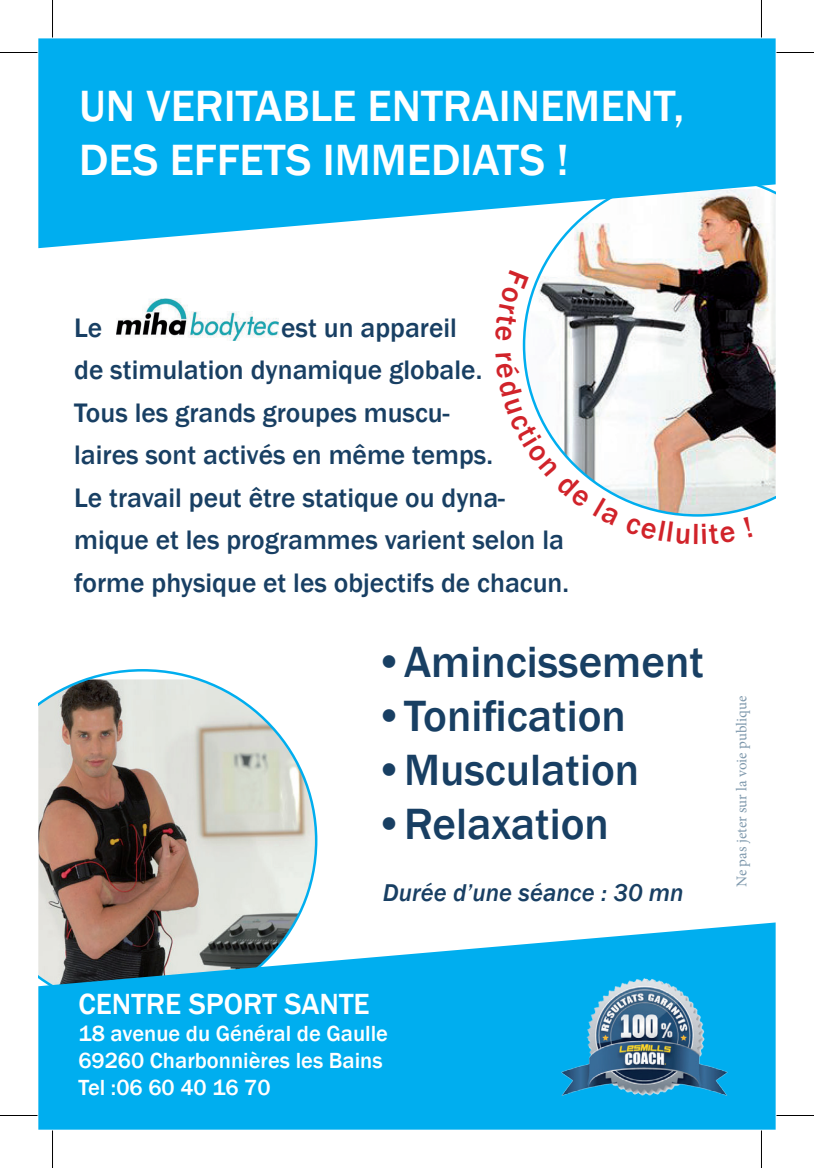
<style>
.page{position:relative;width:814px;height:1168px;background:#fff}
.page>*{position:absolute;margin:0;border:0;box-sizing:border-box;transform-origin:0 0}
.t1{font:500 45px "Franklin Gothic";color:#183f63}
.t2{font:500 45px/54px "Franklin Gothic";color:#fff}
.t3{font:500 30px "Franklin Gothic";color:#fff}
.t4{font:500 27.5px/42.5px "Franklin Gothic";color:#183f63}
.t5{font:italic 500 25px "Franklin Gothic";color:#183f63}
.t6{font:500 22.5px/27px "Franklin Gothic";color:#fff}
.t7{font:15px "Minion Pro";color:#7f99ad}
</style>
<div class="page">
<svg style="left:38px;top:669px;width:279px;height:253px;background:#bab1a8"></svg>
<img style="left:523px;top:248px;width:252px;height:269px">
<svg style="left:38px;top:38px;width:737px;height:210px;background:#24b7ee"></svg>
<svg style="left:38px;top:922px;width:737px;height:208px;background:#22afe4"></svg>
<img style="left:556px;top:973px;width:177px;height:127px">
<img style="left:116px;top:298px;width:162px;height:42px">
<hr style="left:0;top:52px;width:38px;height:1px;background:#000">
<hr style="left:776px;top:52px;width:38px;height:1px;background:#000">
<hr style="left:0;top:1115px;width:38px;height:1px;background:#000">
<hr style="left:776px;top:1115px;width:38px;height:1px;background:#000">
<hr style="left:52px;top:0;width:1px;height:38px;background:#000">
<hr style="left:52px;top:1130px;width:1px;height:38px;background:#000">
<hr style="left:761px;top:0;width:1px;height:38px;background:#000">
<hr style="left:761px;top:1130px;width:1px;height:38px;background:#000">
<svg style="left:522px;top:271px;width:7px;height:70px"></svg>
<svg style="left:523px;top:353px;width:96px;height:164px"></svg>
<h1 class="t2" style="left:79px;top:79px;width:606px">UN VERITABLE ENTRAINEMENT,<br>DES EFFETS IMMEDIATS !</h1>
<p class="t4" style="left:74px;top:307px;width:496px;text-indent:207px">est un appareil<br>de stimulation dynamique globale.<br>Tous les grands groupes muscu-<br>laires sont activés en même temps.<br>Le travail peut être statique ou dyna&shy;mique et les programmes varient selon la forme physique et les objectifs de chacun.</p>
<p class="t4" style="left:74px;top:307px;width:30px">Le</p>
<h1 class="t1" style="left:374px;top:634px;width:331px">•Amincissement</h1>
<h1 class="t1" style="left:374px;top:688px;width:253px">•Tonification</h1>
<h1 class="t1" style="left:374px;top:742px;width:267px">•Musculation</h1>
<h1 class="t1" style="left:374px;top:796px;width:236px">•Relaxation</h1>
<p class="t5" style="left:383px;top:877px;width:302px">Durée d’une séance : 30 mn</p>
<p class="t7" style="left:731px;top:887px;width:193px;rotate:-90deg">Ne pas jeter sur la voie publique</p>
<p class="t3" style="left:78px;top:985px;width:293px">CENTRE SPORT SANTE</p>
<p class="t6" style="left:78px;top:1020px;width:311px">18 avenue du Général de Gaulle<br>69260 Charbonnières les Bains<br>Tel :06 60 40 16 70</p>
</div>
